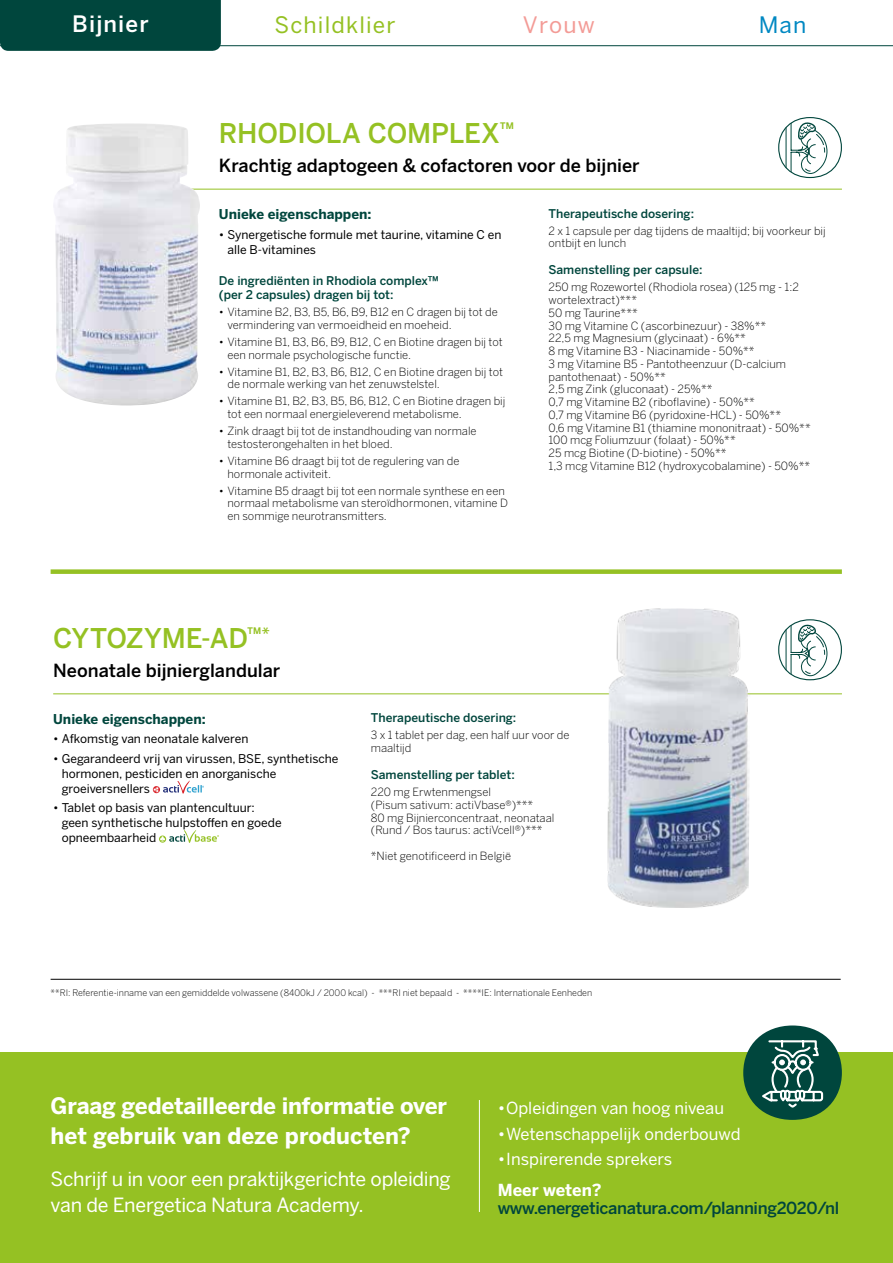
<style>
.page{position:relative;width:893px;height:1263px;background:#fff}
.page>*{position:absolute;margin:0;border:0;box-sizing:border-box;transform-origin:0 0}
.t1{font:500 27px "Benton Sans";letter-spacing:-.005em;color:#95c123}
.t2{font:700 22.5px/30px "Benton Sans";letter-spacing:-.01em;color:#fff}
.t3{font:22.5px "Benton Sans";letter-spacing:.05em;color:#95c123}
.t4{font:500 22.5px "Benton Sans";letter-spacing:.05em;color:#fff}
.t5{font:22.5px "Benton Sans";letter-spacing:.05em;color:#f39b96}
.t6{font:22.5px "Benton Sans";color:#0088c2}
.t7{font:19.5px/25.5px "Benton Sans";letter-spacing:-.015em;color:#fff}
.t8{font:500 18px "Benton Sans";color:#000}
.t9{font:16.5px "Benton Sans";color:#fff}
.t10{font:500 16.5px "Benton Sans";letter-spacing:-.02em;color:#00463d}
.t11{font:700 16.5px "Benton Sans";color:#fff}
.t12{font:700 13.5px "Benton Sans";color:#00463d}
.t13{font:12px/15px "Benton Sans";color:#000}
.t14{font:500 12px/14.2px "Benton Sans";color:#00463d}
.t15{font:300 11.25px/12.8px "Benton Sans";color:#000}
.t16{font:300 9px "Benton Sans";color:#000}
</style>
<div class="page">
<hr style="left:0;top:45px;width:893px;height:1px;background:#00463d">
<svg style="left:153px;top:780px;width:51px;height:14px"></svg>
<svg style="left:160px;top:830px;width:59px;height:13px"></svg>
<hr style="left:120px;top:189px;width:722px;height:1px;background:#95c123">
<hr style="left:53px;top:693px;width:789px;height:1px;background:#95c123">
<img style="left:54px;top:123px;width:146px;height:283px">
<img style="left:607px;top:608px;width:144px;height:300px">
<svg style="left:785px;top:118px;width:43px;height:60px"></svg>
<div style="left:778px;top:117px;width:64px;height:61px;border:1px solid #00463d;border-radius:50%"></div>
<svg style="left:785px;top:620px;width:43px;height:60px"></svg>
<div style="left:778px;top:619px;width:64px;height:61px;border:1px solid #00463d;border-radius:50%"></div>
<hr style="left:51px;top:979px;width:790px;height:1px;background:#000">
<div style="left:51px;top:569px;width:791px;height:5px;background:#95c123"></div>
<div style="left:0;top:1052px;width:893px;height:211px;background:#95c123"></div>
<hr style="left:479px;top:1100px;width:1px;height:112px;background:#fff">
<div style="left:743px;top:1025px;width:99px;height:95px;background:#00463d;border-radius:50%"></div>
<svg style="left:759px;top:1040px;width:65px;height:69px"></svg>
<div style="left:0;top:0;width:221px;height:51px;background:#00463d"></div>
<h2 class="t4" style="left:72px;top:10px;width:78px">Bijnier</h2>
<h2 class="t3" style="left:275px;top:11px;width:122px">Schildklier</h2>
<h2 class="t5" style="left:523px;top:11px;width:73px">Vrouw</h2>
<h2 class="t6" style="left:759px;top:11px;width:49px">Man</h2>
<h1 class="t1" style="left:219px;top:117px;width:297px">RHODIOLA COMPLEX<sup>™</sup></h1>
<h3 class="t8" style="left:219px;top:154px;width:422px">Krachtig adaptogeen &amp; cofactoren voor de bijnier</h3>
<p class="t12" style="left:219px;top:206px;width:154px">Unieke eigenschappen:</p>
<p class="t13" style="left:227px;top:227px;width:276px;text-indent:-9px">• Synergetische formule met taurine, vitamine C en alle B-vitamines</p>
<p class="t14" style="left:219px;top:273px;width:221px">De ingrediënten in Rhodiola complex™ (per 2 capsules) dragen bij tot:</p>
<p class="t15" style="left:227px;top:306px;width:272px;text-indent:-9px">• Vitamine B2, B3, B5, B6, B9, B12 en C dragen bij tot de vermindering van vermoeidheid en moeheid.</p>
<p class="t15" style="left:227px;top:335px;width:277px;text-indent:-9px">• Vitamine B1, B3, B6, B9, B12, C en Biotine dragen bij tot een normale psychologische functie.</p>
<p class="t15" style="left:227px;top:365px;width:277px;text-indent:-9px">• Vitamine B1, B2, B3, B6, B12, C en Biotine dragen bij tot de normale werking van het zenuwstelstel.</p>
<p class="t15" style="left:227px;top:395px;width:279px;text-indent:-9px">• Vitamine B1, B2, B3, B5, B6, B12, C en Biotine dragen bij tot een normaal energieleverend metabolisme.</p>
<p class="t15" style="left:227px;top:425px;width:251px;text-indent:-9px">• Zink draagt bij tot de instandhouding van normale testosterongehalten in het bloed.</p>
<p class="t15" style="left:227px;top:454px;width:233px;text-indent:-9px">• Vitamine B6 draagt bij tot de regulering van de hormonale activiteit.</p>
<p class="t15" style="left:227px;top:484px;width:282px;text-indent:-9px">• Vitamine B5 draagt bij tot een normale synthese en een normaal metabolisme van steroïdhormonen, vitamine D en sommige neurotransmitters.</p>
<p class="t14" style="left:549px;top:206px;width:147px">Therapeutische dosering:</p>
<p class="t15" style="left:549px;top:224px;width:279px">2 x 1 capsule per dag tijdens de maaltijd; bij voorkeur bij ontbijt en lunch</p>
<p class="t14" style="left:549px;top:263px;width:156px">Samenstelling per capsule:</p>
<p class="t15" style="left:549px;top:281px;width:264px">250 mg Rozewortel (Rhodiola rosea) (125 mg - 1:2 wortelextract)***<br>50 mg Taurine***<br>30 mg Vitamine C (ascorbinezuur) - 38%**<br>22,5 mg Magnesium (glycinaat) - 6%**<br>8 mg Vitamine B3 - Niacinamide - 50%**<br>3 mg Vitamine B5 - Pantotheenzuur (D-calcium pantothenaat) - 50%**<br>2,5 mg Zink (gluconaat) - 25%**<br>0,7 mg Vitamine B2 (riboflavine) - 50%**<br>0,7 mg Vitamine B6 (pyridoxine-HCL) - 50%**<br>0,6 mg Vitamine B1 (thiamine mononitraat) - 50%** 100 mcg Foliumzuur (folaat) - 50%**<br>25 mcg Biotine (D-biotine) - 50%**<br>1,3 mcg Vitamine B12 (hydroxycobalamine) - 50%**</p>
<h1 class="t1" style="left:53px;top:621px;width:218px">CYTOZYME-AD<sup>™*</sup></h1>
<h3 class="t8" style="left:53px;top:659px;width:229px">Neonatale bijnierglandular</h3>
<p class="t12" style="left:53px;top:711px;width:154px">Unieke eigenschappen:</p>
<p class="t13" style="left:53px;top:731px;width:197px">• Afkomstig van neonatale kalveren</p>
<p class="t13" style="left:62px;top:751px;width:278px;text-indent:-9px">• Gegarandeerd vrij van virussen, BSE, synthetische hormonen, pesticiden en anorganische groeiversnellers</p>
<p class="t13" style="left:62px;top:800px;width:221px;text-indent:-9px">• Tablet op basis van plantencultuur: geen synthetische hulpstoffen en goede opneembaarheid</p>
<p class="t14" style="left:371px;top:711px;width:147px">Therapeutische dosering:</p>
<p class="t15" style="left:371px;top:729px;width:200px">3 x 1 tablet per dag, een half uur voor de maaltijd</p>
<p class="t14" style="left:371px;top:768px;width:145px">Samenstelling per tablet:</p>
<p class="t15" style="left:371px;top:785px;width:185px">220 mg Erwtenmengsel<br>(Pisum sativum: actiVbase®)***<br>80 mg Bijnierconcentraat, neonataal (Rund / Bos taurus: actiVcell®)***</p>
<p class="t15" style="left:371px;top:849px;width:142px">*Niet genotificeerd in België</p>
<p class="t16" style="left:51px;top:987px;width:543px">**RI: Referentie-inname van een gemiddelde volwassene (8400kJ / 2000 kcal) - ***RI niet bepaald - ****IE: Internationale Eenheden</p>
<h2 class="t2" style="left:51px;top:1091px;width:398px">Graag gedetailleerde informatie over het gebruik van deze producten?</h2>
<h3 class="t7" style="left:51px;top:1166px;width:402px">Schrijf u in voor een praktijkgerichte opleiding van de Energetica Natura Academy.</h3>
<h3 class="t9" style="left:498px;top:1098px;width:228px">•Opleidingen van hoog niveau</h3>
<h3 class="t9" style="left:498px;top:1124px;width:244px">•Wetenschappelijk onderbouwd</h3>
<h3 class="t9" style="left:498px;top:1149px;width:176px">•Inspirerende sprekers</h3>
<h3 class="t11" style="left:498px;top:1179px;width:106px">Meer weten?</h3>
<h3 class="t10" style="left:498px;top:1197px;width:343px">www.energeticanatura.com/planning2020/nl</h3>
</div>
